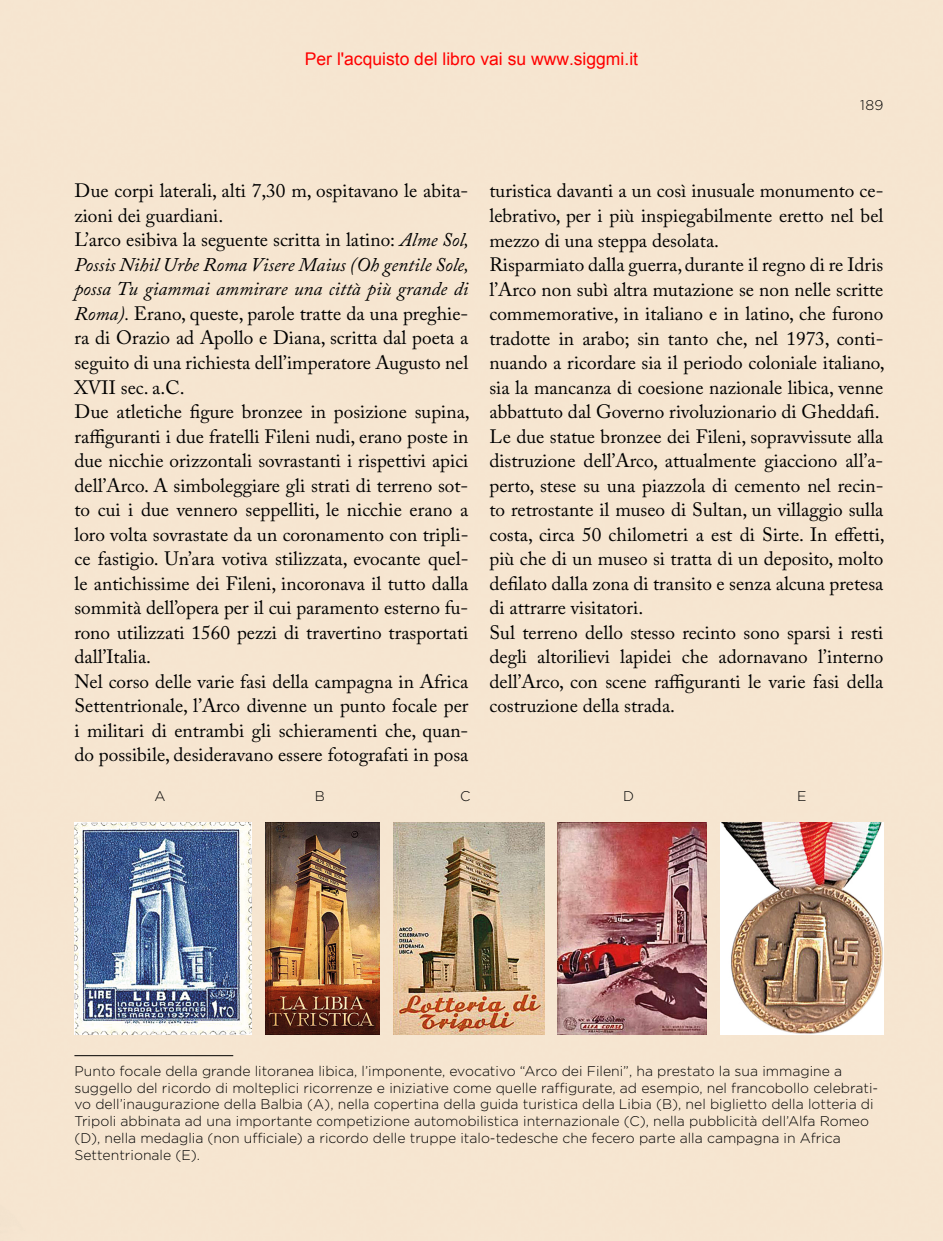
<style>
.page{position:relative;width:943px;height:1241px;background:#fff}
.page>*{position:absolute;margin:0;border:0;box-sizing:border-box;transform-origin:0 0}
.t1{font:19.25px/24.5px "Adobe Caslon Pro";color:#000}
.t2{font:17.5px "Arial";color:#f00}
.t3{font:300 14px/16.8px "Gotham";color:#000}
.s1{font-style:italic}
</style>
<div class="page">
<div style="left:0;top:0;width:943px;height:1240px;background:#f6e5d0"></div>
<img style="left:558px;top:822px;width:148px;height:212px">
<img style="left:266px;top:822px;width:113px;height:212px">
<img style="left:393px;top:822px;width:151px;height:212px">
<img style="left:74px;top:822px;width:178px;height:211px">
<img style="left:720px;top:822px;width:163px;height:212px">
<hr style="left:74px;top:1055px;width:159px;height:1px;background:#000">
<p class="t2" style="left:305px;top:48px;width:335px">Per l'acquisto del libro vai su www.siggmi.it</p>
<p class="t3" style="left:860px;top:97px;width:25px">189</p>
<p class="t1" style="left:74px;top:178px;width:397px">Due corpi laterali, alti 7,30 m, ospitavano le abita&shy;zioni dei guardiani.<br>L’arco esibiva la seguente scritta in latino: <span class="s1">Alme Sol, Possis Nihil Urbe Roma Visere Maius (Oh gentile Sole, possa Tu giammai ammirare una città più grande di Roma).</span> Erano, queste, parole tratte da una preghie&shy;ra di Orazio ad Apollo e Diana, scritta dal poeta a seguito di una richiesta dell’imperatore Augusto nel XVII sec. a.C.<br>Due atletiche figure bronzee in posizione supina, raffiguranti i due fratelli Fileni nudi, erano poste in due nicchie orizzontali sovrastanti i rispettivi apici dell’Arco. A simboleggiare gli strati di terreno sot&shy;to cui i due vennero seppelliti, le nicchie erano a loro volta sovrastate da un coronamento con tripli&shy;ce fastigio. Un’ara votiva stilizzata, evocante quel&shy;le antichissime dei Fileni, incoronava il tutto dalla sommità dell’opera per il cui paramento esterno fu&shy;rono utilizzati 1560 pezzi di travertino trasportati dall’Italia.<br>Nel corso delle varie fasi della campagna in Africa Settentrionale, l’Arco divenne un punto focale per i militari di entrambi gli schieramenti che, quan&shy;do possibile, desideravano essere fotografati in posa</p>
<p class="t1" style="left:489px;top:178px;width:397px">turistica davanti a un così inusuale monumento ce&shy;lebrativo, per i più inspiegabilmente eretto nel bel mezzo di una steppa desolata.<br>Risparmiato dalla guerra, durante il regno di re Idris l’Arco non subì altra mutazione se non nelle scritte commemorative, in italiano e in latino, che furono tradotte in arabo; sin tanto che, nel 1973, conti&shy;nuando a ricordare sia il periodo coloniale italiano, sia la mancanza di coesione nazionale libica, venne abbattuto dal Governo rivoluzionario di Gheddafi.<br>Le due statue bronzee dei Fileni, sopravvissute alla distruzione dell’Arco, attualmente giacciono all’a&shy;perto, stese su una piazzola di cemento nel recin&shy;to retrostante il museo di Sultan, un villaggio sulla costa, circa 50 chilometri a est di Sirte. In effetti, più che di un museo si tratta di un deposito, molto defilato dalla zona di transito e senza alcuna pretesa di attrarre visitatori.<br>Sul terreno dello stesso recinto sono sparsi i resti degli altorilievi lapidei che adornavano l’interno dell’Arco, con scene raffiguranti le varie fasi della costruzione della strada.</p>
<p class="t3" style="left:155px;top:787px;width:11px">A</p>
<p class="t3" style="left:315px;top:787px;width:12px">B</p>
<p class="t3" style="left:460px;top:787px;width:12px">C</p>
<p class="t3" style="left:623px;top:787px;width:10px">D</p>
<p class="t3" style="left:797px;top:787px;width:9px">E</p>
<p class="t3" style="left:74px;top:1061px;width:805px">Punto focale della grande litoranea libica, l’imponente, evocativo “Arco dei Fileni”, ha prestato la sua immagine a suggello del ricordo di molteplici ricorrenze e iniziative come quelle raffigurate, ad esempio, nel francobollo celebrati&shy;vo dell’inaugurazione della Balbia (A), nella copertina della guida turistica della Libia (B), nel biglietto della lotteria di Tripoli abbinata ad una importante competizione automobilistica internazionale (C), nella pubblicità dell’Alfa Romeo (D), nella medaglia (non ufficiale) a ricordo delle truppe italo-tedesche che fecero parte alla campagna in Africa Settentrionale (E).</p>
</div>
